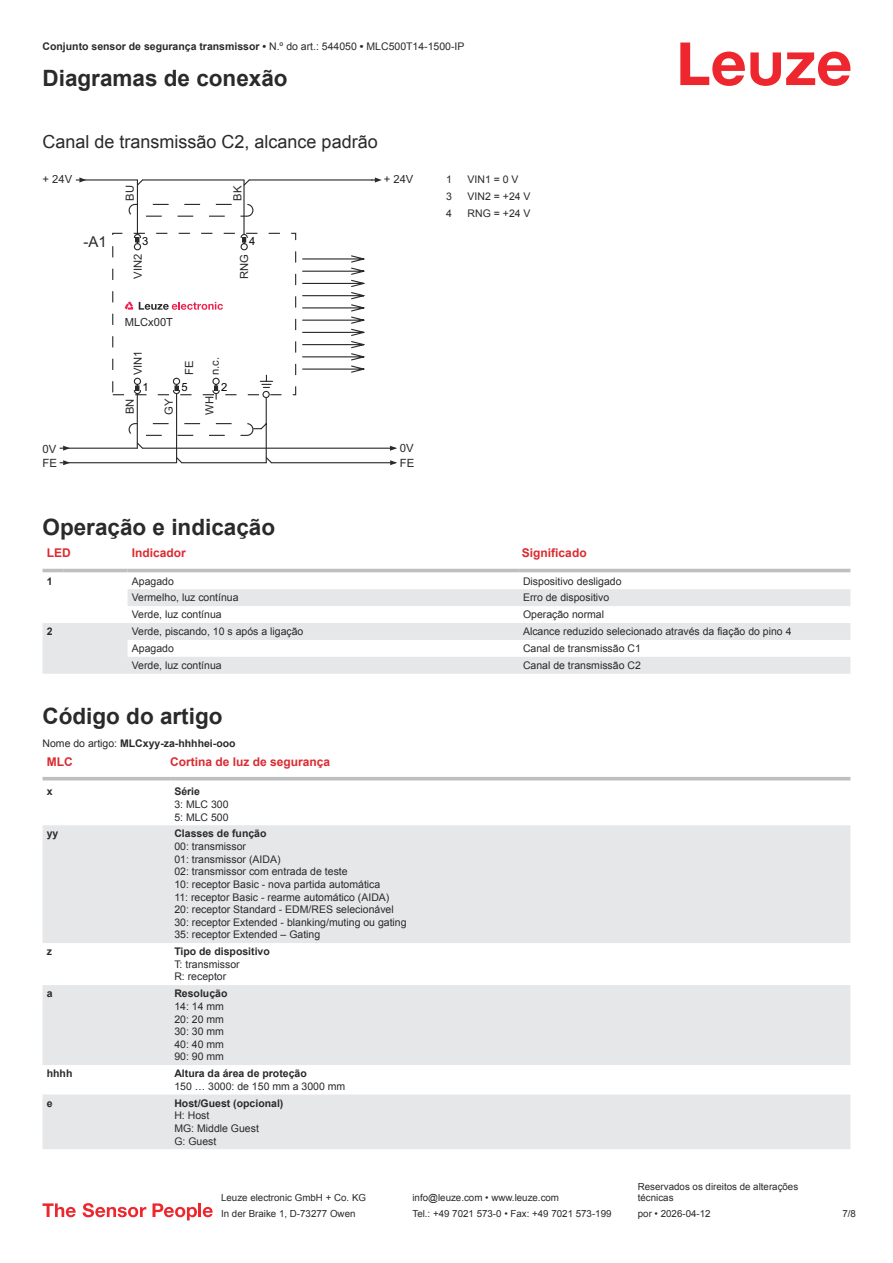
<style>
.page{position:relative;width:893px;height:1263px;background:#fff}
.page>*{position:absolute;margin:0;border:0;box-sizing:border-box;transform-origin:0 0}
.t1{font:700 22.5px "Arial";color:#2b292a}
.t2{font:18px "Arial";color:#2b292a}
.t3{font:15px "Arial";color:#2b292a}
.t4{font:700 12px "Arial";color:#db2a30}
.t5{font:11.4px "Arial";color:#2b292a}
.t6{font:11.25px "Arial";color:#2b292a}
.t7{font:11.25px "Arial";color:#040304}
.t8{font:10.5px/12.6px "Arial";color:#2b292a}
.t9{font:700 10.5px "Arial";color:#2b292a}
.t10{font:9.75px/11.7px "Arial";color:#2b292a}
.s1{font-weight:400}
</style>
<div class="page">
<svg style="left:680px;top:43px;width:170px;height:43px"></svg>
<div style="left:43px;top:568px;width:807px;height:5px;background:#eceded"></div>
<svg style="left:43px;top:589px;width:807px;height:85px;fill:#e6e7e9"></svg>
<hr style="left:43px;top:569px;width:21px;height:3px;background:#bdbfc1">
<hr style="left:64px;top:569px;width:64px;height:3px;background:#bdbfc1">
<hr style="left:128px;top:569px;width:391px;height:3px;background:#bdbfc1">
<hr style="left:519px;top:569px;width:331px;height:3px;background:#bdbfc1">
<svg style="left:43px;top:825px;width:807px;height:324px;fill:#e6e7e9"></svg>
<hr style="left:43px;top:777px;width:127px;height:3px;background:#bdbfc1">
<hr style="left:170px;top:777px;width:680px;height:3px;background:#bdbfc1">
<svg style="left:43px;top:1203px;width:33px;height:14px"></svg>
<svg style="left:83px;top:1203px;width:63px;height:14px"></svg>
<svg style="left:153px;top:1203px;width:44px;height:17px"></svg>
<hr style="left:198px;top:1203px;width:3px;height:14px;background:#ed272d">
<svg style="left:203px;top:1207px;width:10px;height:10px"></svg>
<svg style="left:302px;top:255px;width:63px;height:118px"></svg>
<hr style="left:249px;top:179px;width:123px;height:2px;background:#2b292a">
<svg style="left:372px;top:177px;width:10px;height:6px"></svg>
<hr style="left:271px;top:462px;width:124px;height:1px;background:#2b292a">
<hr style="left:143px;top:448px;width:252px;height:1px;background:#2b292a">
<svg style="left:390px;top:446px;width:7px;height:5px"></svg>
<svg style="left:390px;top:460px;width:7px;height:5px"></svg>
<svg style="left:59px;top:177px;width:215px;height:288px"></svg>
<p class="t9" style="left:43px;top:42px;width:424px">Conjunto sensor de segurança transmissor • <span class="s1">N.º do art.: 544050</span> • <span class="s1">MLC500T14-1500-IP</span></p>
<h1 class="t1" style="left:43px;top:69px;width:247px">Diagramas de conexão</h1>
<h2 class="t2" style="left:43px;top:135px;width:337px">Canal de transmissão C2, alcance padrão</h2>
<p class="t6" style="left:43px;top:174px;width:31px">+ 24V</p>
<p class="t6" style="left:384px;top:175px;width:31px">+ 24V</p>
<p class="t6" style="left:126px;top:201px;width:17px;rotate:-90deg">BU</p>
<p class="t6" style="left:233px;top:201px;width:16px;rotate:-90deg">BK</p>
<h3 class="t3" style="left:84px;top:236px;width:25px">-A1</h3>
<p class="t7" style="left:142px;top:237px;width:8px">3</p>
<p class="t7" style="left:249px;top:237px;width:8px">4</p>
<p class="t6" style="left:133px;top:279px;width:26px;rotate:-90deg">VIN2</p>
<p class="t6" style="left:240px;top:279px;width:26px;rotate:-90deg">RNG</p>
<p class="t6" style="left:125px;top:318px;width:50px">MLCx00T</p>
<p class="t6" style="left:133px;top:375px;width:26px;rotate:-90deg">VIN1</p>
<p class="t7" style="left:142px;top:383px;width:8px">1</p>
<p class="t6" style="left:185px;top:375px;width:16px;rotate:-90deg">FE</p>
<p class="t7" style="left:182px;top:383px;width:8px">5</p>
<p class="t6" style="left:211px;top:375px;width:20px;rotate:-90deg">n.c.</p>
<p class="t7" style="left:221px;top:383px;width:8px">2</p>
<p class="t6" style="left:126px;top:414px;width:17px;rotate:-90deg">BN</p>
<p class="t6" style="left:164px;top:415px;width:18px;rotate:-90deg">GY</p>
<p class="t6" style="left:205px;top:414px;width:20px;rotate:-90deg">WH</p>
<p class="t5" style="left:43px;top:444px;width:15px">0V</p>
<p class="t5" style="left:400px;top:444px;width:15px">0V</p>
<p class="t5" style="left:43px;top:459px;width:16px">FE</p>
<p class="t5" style="left:400px;top:458px;width:16px">FE</p>
<p class="t8" style="left:446px;top:174px;width:7px">1</p>
<p class="t8" style="left:468px;top:174px;width:53px">VIN1 = 0 V</p>
<p class="t8" style="left:446px;top:191px;width:7px">3</p>
<p class="t8" style="left:468px;top:191px;width:65px">VIN2 = +24 V</p>
<p class="t8" style="left:446px;top:208px;width:7px">4</p>
<p class="t8" style="left:468px;top:208px;width:65px">RNG = +24 V</p>
<h1 class="t1" style="left:43px;top:518px;width:234px">Operação e indicação</h1>
<p class="t4" style="left:47px;top:548px;width:25px">LED</p>
<p class="t4" style="left:132px;top:548px;width:56px">Indicador</p>
<p class="t4" style="left:522px;top:548px;width:66px">Significado</p>
<p class="t9" style="left:47px;top:577px;width:7px">1</p>
<p class="t8" style="left:132px;top:575px;width:44px">Apagado</p>
<p class="t8" style="left:523px;top:575px;width:100px">Dispositivo desligado</p>
<p class="t8" style="left:132px;top:592px;width:108px">Vermelho, luz contínua</p>
<p class="t8" style="left:523px;top:592px;width:88px">Erro de dispositivo</p>
<p class="t8" style="left:132px;top:609px;width:91px">Verde, luz contínua</p>
<p class="t8" style="left:523px;top:609px;width:83px">Operação normal</p>
<p class="t9" style="left:47px;top:627px;width:7px">2</p>
<p class="t8" style="left:132px;top:626px;width:173px">Verde, piscando, 10 s após a ligação</p>
<p class="t8" style="left:523px;top:626px;width:270px">Alcance reduzido selecionado através da fiação do pino 4</p>
<p class="t8" style="left:132px;top:643px;width:44px">Apagado</p>
<p class="t8" style="left:523px;top:643px;width:119px">Canal de transmissão C1</p>
<p class="t8" style="left:132px;top:660px;width:91px">Verde, luz contínua</p>
<p class="t8" style="left:523px;top:660px;width:119px">Canal de transmissão C2</p>
<h1 class="t1" style="left:43px;top:707px;width:182px">Código do artigo</h1>
<p class="t4" style="left:47px;top:757px;width:27px">MLC</p>
<p class="t4" style="left:170px;top:757px;width:162px">Cortina de luz de segurança</p>
<p class="t9" style="left:47px;top:787px;width:7px">x</p>
<p class="t9" style="left:174px;top:787px;width:27px">Série</p>
<p class="t8" style="left:174px;top:799px;width:56px">3: MLC 300<br>5: MLC 500</p>
<p class="t9" style="left:47px;top:830px;width:13px">yy</p>
<p class="t9" style="left:174px;top:830px;width:94px">Classes de função</p>
<p class="t8" style="left:174px;top:841px;width:234px">00: transmissor<br>01: transmissor (AIDA)<br>02: transmissor com entrada de teste<br>10: receptor Basic - nova partida automática<br>11: receptor Basic - rearme automático (AIDA)<br>20: receptor Standard - EDM/RES selecionável 30: receptor Extended - blanking/muting ou gating 35: receptor Extended – Gating</p>
<p class="t9" style="left:47px;top:947px;width:7px">z</p>
<p class="t9" style="left:174px;top:947px;width:97px">Tipo de dispositivo</p>
<p class="t8" style="left:174px;top:959px;width:67px">T: transmissor<br>R: receptor</p>
<p class="t9" style="left:47px;top:989px;width:7px">a</p>
<p class="t9" style="left:174px;top:989px;width:55px">Resolução</p>
<p class="t8" style="left:174px;top:1001px;width:51px;text-align:justify">14: 14 mm 20: 20 mm 30: 30 mm 40: 40 mm 90: 90 mm</p>
<p class="t9" style="left:47px;top:1069px;width:27px">hhhh</p>
<p class="t9" style="left:174px;top:1069px;width:134px">Altura da área de proteção</p>
<p class="t8" style="left:174px;top:1081px;width:173px">150 … 3000: de 150 mm a 3000 mm</p>
<p class="t9" style="left:47px;top:1099px;width:7px">e</p>
<p class="t9" style="left:174px;top:1099px;width:111px">Host/Guest (opcional)</p>
<p class="t8" style="left:174px;top:1110px;width:86px">H: Host<br>MG: Middle Guest<br>G: Guest</p>
<p class="t9" style="left:43px;top:739px;width:195px"><span class="s1">Nome do artigo:</span> MLCxyy-za-hhhhei-ooo</p>
<p class="t10" style="left:221px;top:1193px;width:146px">Leuze electronic GmbH + Co. KG</p>
<p class="t10" style="left:412px;top:1193px;width:148px">info@leuze.com • www.leuze.com</p>
<p class="t10" style="left:638px;top:1181px;width:162px">Reservados os direitos de alterações técnicas</p>
<p class="t10" style="left:221px;top:1209px;width:136px">In der Braike 1, D-73277 Owen</p>
<p class="t10" style="left:412px;top:1209px;width:201px">Tel.: +49 7021 573-0 • Fax: +49 7021 573-199</p>
<p class="t10" style="left:638px;top:1209px;width:74px">por • 2026-04-12</p>
<p class="t10" style="left:842px;top:1209px;width:15px">7 /8</p>
</div>
